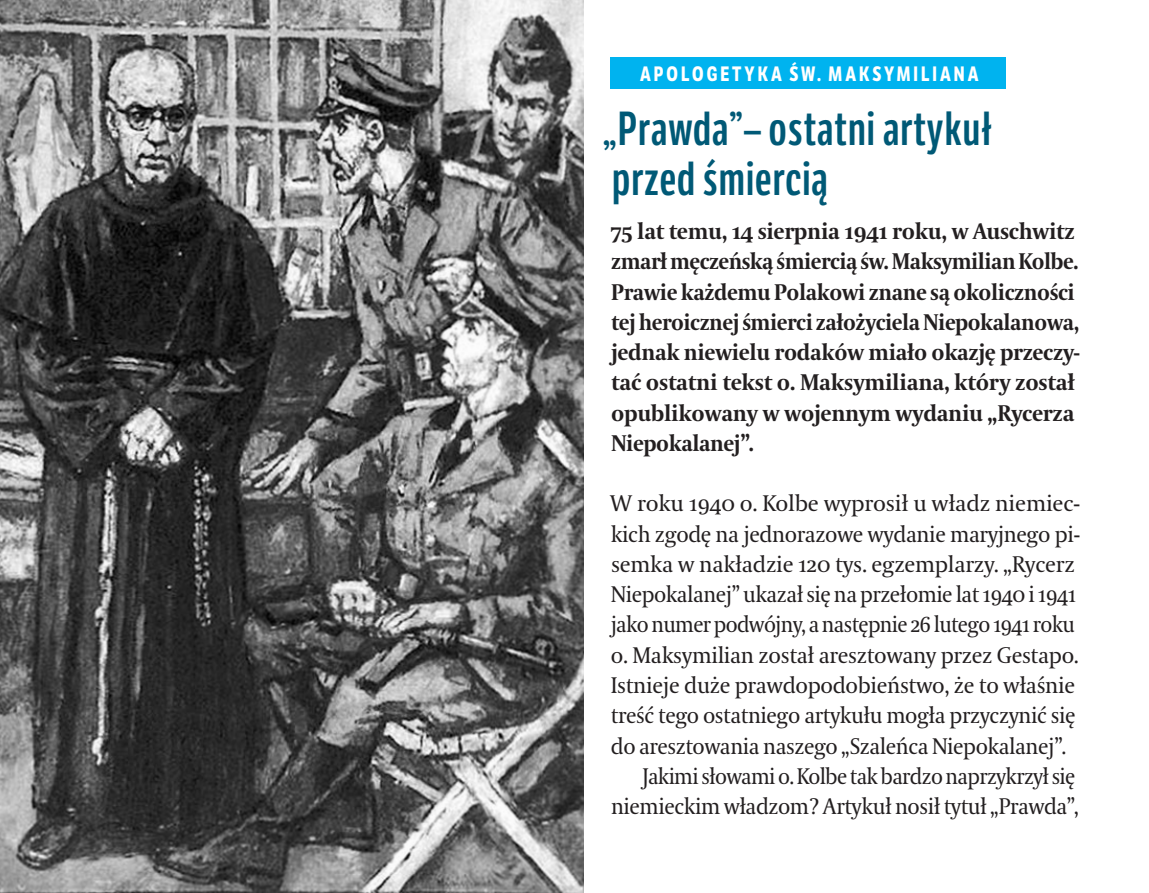
<style>
.page{position:relative;width:1149px;height:893px;background:#fff}
.page>*{position:absolute;margin:0;border:0;box-sizing:border-box;transform-origin:0 0}
.t1{font:600 46.35px/49.5px "LFT Etica Compressed";letter-spacing:.025em;color:#005976}
.t2{font:700 22.5px/30.4px "Coranto 2";letter-spacing:-.02em;color:#231f20}
.t3{font:22.5px "Coranto 2";letter-spacing:-.02em;color:#231f20}
.t4{font:22.5px "Coranto 2";letter-spacing:-.02em;color:#231f20;scale:.95 1}
.t5{font:22.5px "Coranto 2";letter-spacing:-.02em;color:#231f20;scale:.92 1}
.t6{font:22.5px "Coranto 2";letter-spacing:-.02em;color:#231f20;scale:.94 1}
.t7{font:22.5px "Coranto 2";letter-spacing:-.02em;color:#231f20;scale:.96 1}
.t8{font:700 20.25px "LFT Etica Condensed";letter-spacing:.165em;color:#fff;scale:.9 1}
</style>
<div class="page">
<img style="left:0;top:0;width:583px;height:893px">
<div style="left:610px;top:57px;width:395px;height:32px;background:#00b3ef"></div>
<p class="t8" style="left:640px;top:61px;width:377px">APOLOGETYKA ŚW. MAKSYMILIANA</p>
<h1 class="t1" style="left:602px;top:105px;width:390px">„Prawda”– ostatni artykuł przed śmiercią</h1>
<p class="t2" style="left:610px;top:217px;width:471px">75 lat temu, 14 sierpnia 1941 roku, w Auschwitz zmarł męczeńską śmiercią św. Maksymilian Kolbe.<br>Prawie każdemu Polakowi znane są okoliczności tej heroicznej śmierci założyciela Niepokalanowa, jednak niewielu rodaków miało okazję przeczy&shy;tać ostatni tekst o. Maksymiliana, który został opublikowany w wojennym wydaniu „Rycerza Niepokalanej”.</p>
<p class="t3" style="left:609px;top:490px;width:472px">W roku 1940 o. Kolbe wyprosił u władz niemiec-</p>
<p class="t7" style="left:610px;top:520px;width:490px">kich zgodę na jednorazowe wydanie maryjnego pi-</p>
<p class="t3" style="left:611px;top:551px;width:465px">semka w nakładzie 120 tys. egzemplarzy. „Rycerz</p>
<p class="t6" style="left:610px;top:581px;width:496px">Niepokalanej” ukazał się na przełomie lat 1940 i 1941</p>
<p class="t5" style="left:610px;top:611px;width:506px">jako numer podwójny, a następnie 26 lutego 1941 roku</p>
<p class="t3" style="left:610px;top:641px;width:469px">o. Maksymilian został aresztowany przez Gestapo.</p>
<p class="t3" style="left:610px;top:672px;width:465px">Istnieje duże prawdopodobieństwo, że to właśnie</p>
<p class="t4" style="left:610px;top:702px;width:490px">treść tego ostatniego artykułu mogła przyczynić się</p>
<p class="t4" style="left:610px;top:732px;width:480px">do aresztowania naszego „Szaleńca Niepokalanej”.</p>
<p class="t5" style="left:642px;top:762px;width:472px">Jakimi słowami o. Kolbe tak bardzo naprzykrzył się</p>
<p class="t4" style="left:611px;top:793px;width:493px">niemieckim władzom? Artykuł nosił tytuł „Prawda”,</p>
</div>
